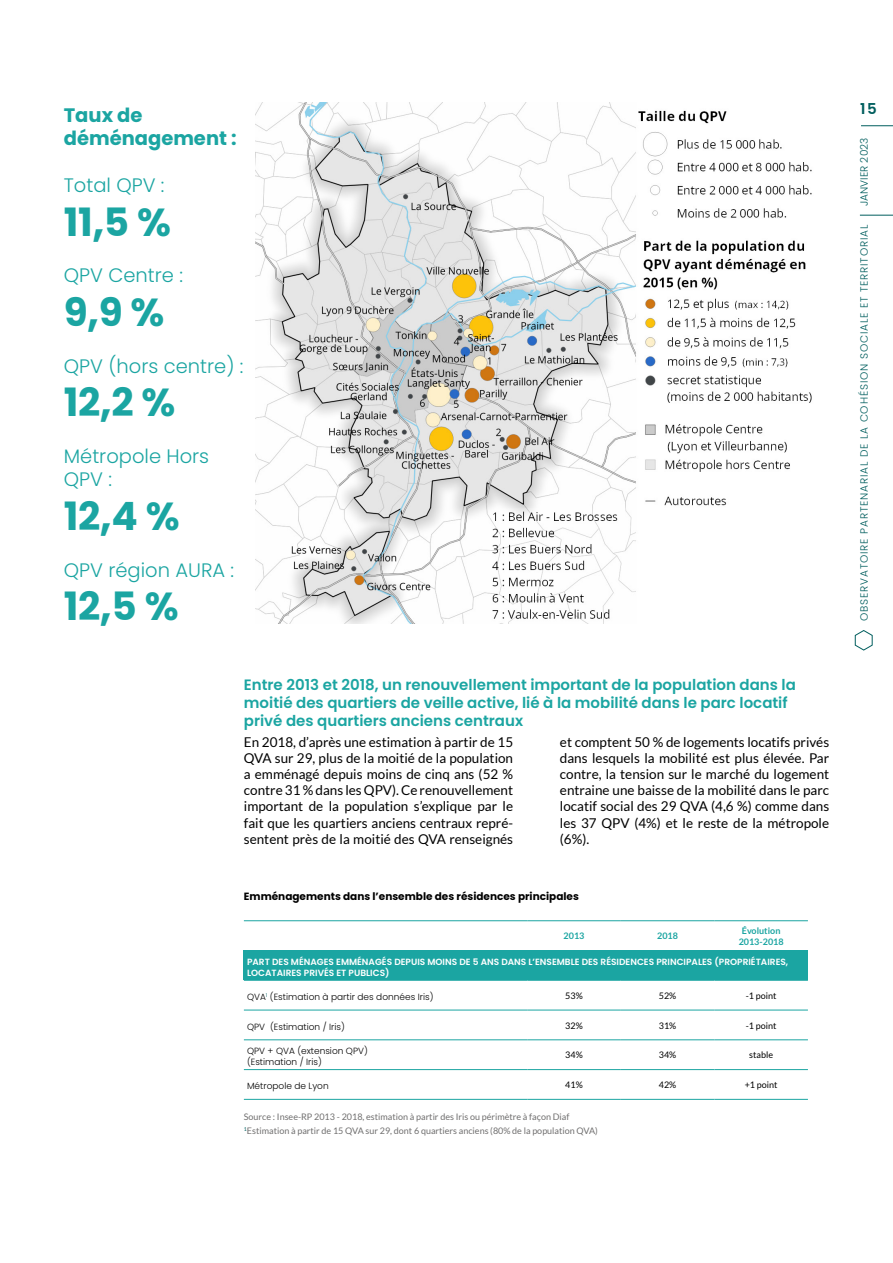
<style>
.page{position:relative;width:893px;height:1263px;background:#fff}
.page>*{position:absolute;margin:0;border:0;box-sizing:border-box;transform-origin:0 0}
.t1{font:700 39px "Poppins";letter-spacing:-.005em;color:#1ba5a2}
.t2{font:300 19.5px/23.4px "Poppins";color:#1ba5a2}
.t3{font:700 19.5px/23.4px "Poppins";color:#1ba5a2}
.t4{font:600 15px/18px "Poppins";color:#1ba5a2}
.t5{font:600 15px "Poppins";color:#015e5e}
.t6{font:13.5px/16.2px "Lato";color:#000;text-align:justify}
.t7{font:300 10.5px "Poppins";letter-spacing:.08em;color:#015e5e}
.t8{font:700 10.5px "Poppins";color:#000}
.t9{font:300 10.5px "Poppins";letter-spacing:.01em;color:#015e5e}
.t10{font:9px "Lato";color:#706f6f}
.t11{font:600 9px/10.8px "Poppins";color:#fff}
.t12{font:300 9px/10.8px "Poppins";color:#000}
.t13{font:9px "Lato";color:#000}
.t14{font:700 9px/10.8px "Lato";color:#1ba5a2;text-align:center}
</style>
<div class="page">
<img style="left:256px;top:102px;width:556px;height:521px">
<div style="left:244px;top:950px;width:564px;height:30px;background:#1ba5a2"></div>
<hr style="left:244px;top:920px;width:283px;height:1px;background:#1ba5a2">
<hr style="left:527px;top:920px;width:94px;height:1px;background:#1ba5a2">
<hr style="left:621px;top:920px;width:93px;height:1px;background:#1ba5a2">
<hr style="left:714px;top:920px;width:94px;height:1px;background:#1ba5a2">
<hr style="left:244px;top:980px;width:283px;height:1px;background:#1ba5a2">
<hr style="left:527px;top:980px;width:94px;height:1px;background:#1ba5a2">
<hr style="left:621px;top:980px;width:93px;height:1px;background:#1ba5a2">
<hr style="left:714px;top:980px;width:94px;height:1px;background:#1ba5a2">
<hr style="left:244px;top:1010px;width:283px;height:1px;background:#1ba5a2">
<hr style="left:527px;top:1010px;width:94px;height:1px;background:#1ba5a2">
<hr style="left:621px;top:1010px;width:93px;height:1px;background:#1ba5a2">
<hr style="left:714px;top:1010px;width:94px;height:1px;background:#1ba5a2">
<hr style="left:244px;top:1039px;width:283px;height:1px;background:#1ba5a2">
<hr style="left:527px;top:1039px;width:94px;height:1px;background:#1ba5a2">
<hr style="left:621px;top:1039px;width:93px;height:1px;background:#1ba5a2">
<hr style="left:714px;top:1039px;width:94px;height:1px;background:#1ba5a2">
<hr style="left:244px;top:1069px;width:283px;height:1px;background:#1ba5a2">
<hr style="left:527px;top:1069px;width:94px;height:1px;background:#1ba5a2">
<hr style="left:621px;top:1069px;width:93px;height:1px;background:#1ba5a2">
<hr style="left:714px;top:1069px;width:94px;height:1px;background:#1ba5a2">
<hr style="left:244px;top:1099px;width:283px;height:1px;background:#1ba5a2">
<hr style="left:527px;top:1099px;width:94px;height:1px;background:#1ba5a2">
<hr style="left:621px;top:1099px;width:93px;height:1px;background:#1ba5a2">
<hr style="left:714px;top:1099px;width:94px;height:1px;background:#1ba5a2">
<svg style="left:854px;top:630px;width:19px;height:21px"></svg>
<hr style="left:860px;top:215px;width:33px;height:1px;background:#015e5e">
<hr style="left:861px;top:125px;width:32px;height:1px;background:#015e5e">
<h2 class="t3" style="left:64px;top:103px;width:174px">Taux de déménagement :</h2>
<h2 class="t2" style="left:64px;top:174px;width:102px">Total QPV :</h2>
<h1 class="t1" style="left:64px;top:199px;width:109px">11,5 %</h1>
<h2 class="t2" style="left:64px;top:264px;width:121px">QPV Centre :</h2>
<h1 class="t1" style="left:64px;top:290px;width:102px">9,9 %</h1>
<h2 class="t2" style="left:64px;top:354px;width:181px">QPV (hors centre) :</h2>
<h1 class="t1" style="left:64px;top:380px;width:113px">12,2 %</h1>
<h2 class="t2" style="left:64px;top:445px;width:147px">Métropole Hors<br>QPV :</h2>
<h1 class="t1" style="left:64px;top:494px;width:117px">12,4 %</h1>
<h2 class="t2" style="left:64px;top:558px;width:172px">QPV région AURA :</h2>
<h1 class="t1" style="left:64px;top:584px;width:116px">12,5 %</h1>
<p class="t4" style="left:244px;top:676px;width:553px">Entre 2013 et 2018, un renouvellement important de la population dans la moitié des quartiers de veille active, lié à la mobilité dans le parc locatif privé des quartiers anciens centraux</p>
<p class="t6" style="left:244px;top:733px;width:271px">En 2018, d’après une estimation à partir de 15<br>QVA sur 29, plus de la moitié de la population a emménagé depuis moins de cinq ans (52 % contre 31 % dans les QPV). Ce renouvellement important de la population s’explique par le fait que les quartiers anciens centraux repré&shy;sentent près de la moitié des QVA renseignés</p>
<p class="t6" style="left:560px;top:733px;width:271px">et comptent 50 % de logements locatifs privés dans lesquels la mobilité est plus élevée. Par contre, la tension sur le marché du logement entraine une baisse de la mobilité dans le parc locatif social des 29 QVA (4,6 %) comme dans les 37 QPV (4%) et le reste de la métropole (6%).</p>
<p class="t8" style="left:244px;top:890px;width:337px">Emménagements dans l’ensemble des résidences principales</p>
<p class="t14" style="left:564px;top:930px;width:22px">2013</p>
<p class="t14" style="left:657px;top:930px;width:22px">2018</p>
<p class="t14" style="left:739px;top:925px;width:46px">Évolution<br>2013-2018</p>
<p class="t11" style="left:247px;top:956px;width:543px">PART DES MÉNAGES EMMÉNAGÉS DEPUIS MOINS DE 5 ANS DANS L’ENSEMBLE DES RÉSIDENCES PRINCIPALES (PROPRIÉTAIRES,<br>LOCATAIRES PRIVÉS ET PUBLICS)</p>
<p class="t12" style="left:247px;top:991px;width:188px">QVA<sup>1</sup> (Estimation à partir des données Iris)</p>
<p class="t13" style="left:565px;top:990px;width:19px">53%</p>
<p class="t13" style="left:659px;top:990px;width:19px">52%</p>
<p class="t13" style="left:746px;top:990px;width:32px">-1 point</p>
<p class="t12" style="left:247px;top:1021px;width:99px">QPV (Estimation / Iris)</p>
<p class="t13" style="left:565px;top:1020px;width:19px">32%</p>
<p class="t13" style="left:659px;top:1020px;width:19px">31%</p>
<p class="t13" style="left:746px;top:1020px;width:32px">-1 point</p>
<p class="t12" style="left:247px;top:1045px;width:122px">QPV + QVA (extension QPV) (Estimation / Iris)</p>
<p class="t13" style="left:565px;top:1050px;width:19px">34%</p>
<p class="t13" style="left:659px;top:1050px;width:19px">34%</p>
<p class="t13" style="left:749px;top:1050px;width:25px">stable</p>
<p class="t12" style="left:247px;top:1081px;width:83px">Métropole de Lyon</p>
<p class="t13" style="left:565px;top:1080px;width:19px">41%</p>
<p class="t13" style="left:659px;top:1080px;width:19px">42%</p>
<p class="t13" style="left:745px;top:1080px;width:34px">+1 point</p>
<p class="t10" style="left:244px;top:1112px;width:327px">Source : Insee-RP 2013 - 2018, estimation à partir des Iris ou périmètre à façon Diaf</p>
<p class="t10" style="left:244px;top:1125px;width:355px"><sup>1</sup>Estimation à partir de 15 QVA sur 29, dont 6 quartiers anciens (80% de la population QVA)</p>
<p class="t5" style="left:860px;top:100px;width:18px">15</p>
<p class="t9" style="left:858px;top:206px;width:70px;rotate:-90deg">JANVIER 2023</p>
<p class="t7" style="left:858px;top:621px;width:398px;rotate:-90deg">OBSERVATOIRE PARTENARIAL DE LA COHÉSION SOCIALE ET TERRITORIAL</p>
</div>
